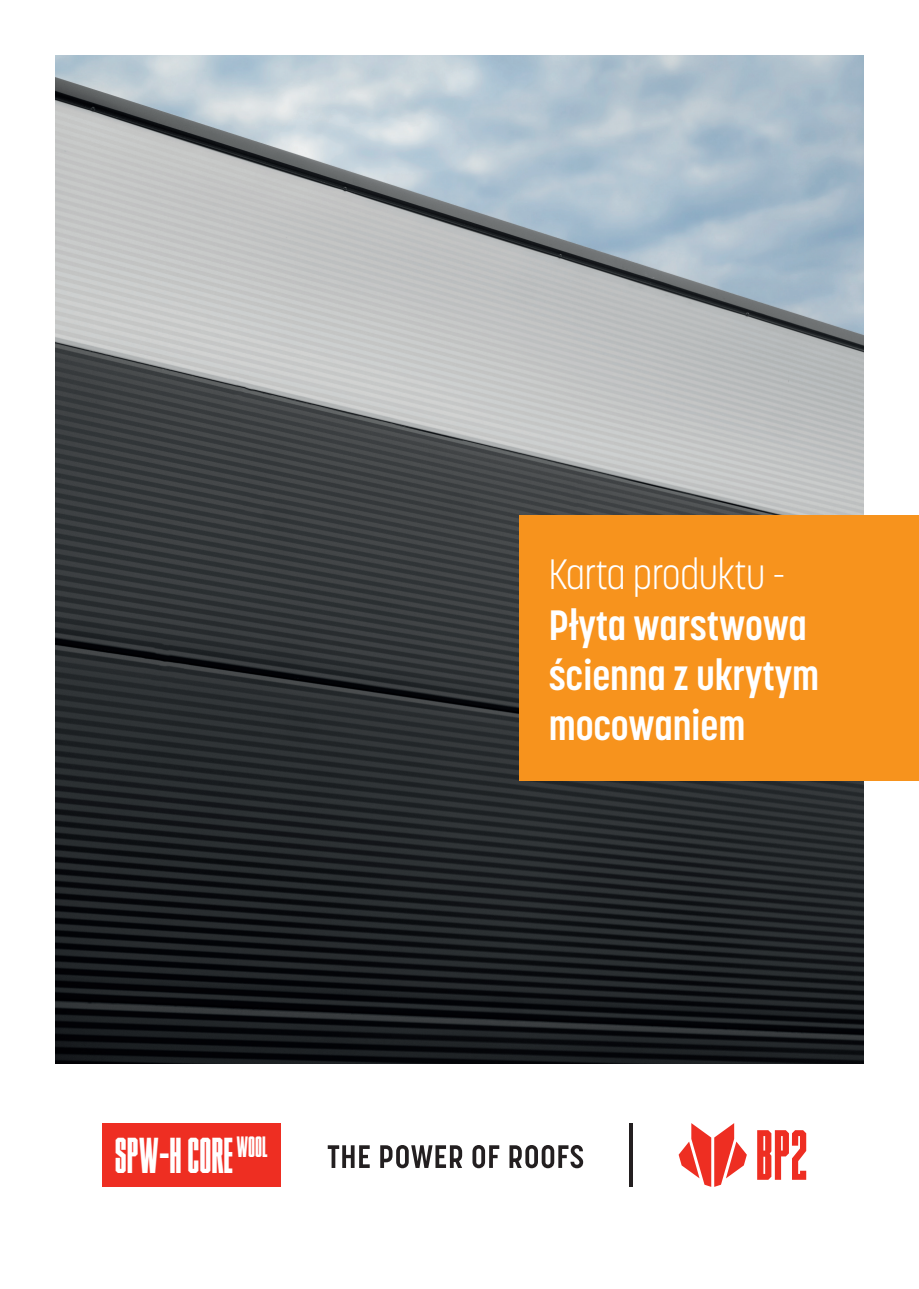
<style>
.page{position:relative;width:919px;height:1289px;background:#fff}
.page>*{position:absolute;margin:0;border:0;box-sizing:border-box;transform-origin:0 0}
.t1{font:48px "TIMMONSNY";color:#fff}
.t2{font:700 42px/50.4px "Korolev Condensed";color:#fff}
.t3{font:300 42px "Korolev Condensed";color:#fff}
</style>
<div class="page">
<img style="left:55px;top:55px;width:808px;height:1008px">
<div style="left:519px;top:514px;width:399px;height:266px;background:#f7931d"></div>
<div style="left:102px;top:1123px;width:179px;height:63px;background:#ee2e22"></div>
<svg style="left:678px;top:1123px;width:128px;height:63px"></svg>
<svg style="left:328px;top:1145px;width:255px;height:23px"></svg>
<hr style="left:629px;top:1123px;width:3px;height:63px;background:#231f20">
<p class="t1" style="left:115px;top:1128px;width:154px">SPW-H CORE <sup>WOOL</sup></p>
<p class="t3" style="left:549px;top:549px;width:238px">Karta produktu -</p>
<p class="t2" style="left:549px;top:599px;width:272px">Płyta warstwowa ścienna z ukrytym mocowaniem</p>
</div>
